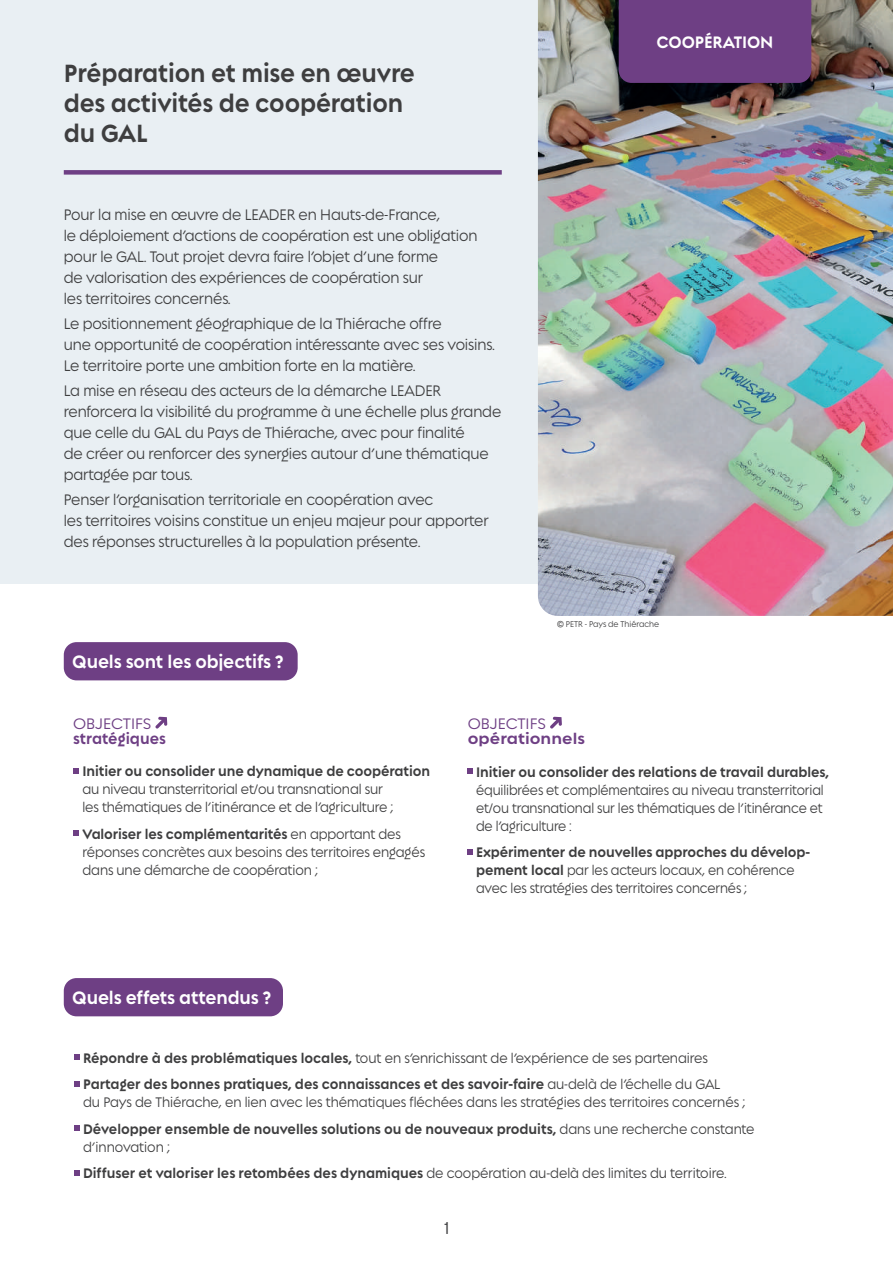
<style>
.page{position:relative;width:893px;height:1263px;background:#fff}
.page>*{position:absolute;margin:0;border:0;box-sizing:border-box;transform-origin:0 0}
.t1{font:700 27px/30px "Regulator Nova";letter-spacing:-.01em;color:#3e3e3f;scale:.88 1}
.t2{font:700 19.5px "Regulator Nova";letter-spacing:-.01em;color:#fff;scale:.9 1}
.t3{font:700 18px "Regulator Nova";letter-spacing:-.01em;color:#fff;scale:.9 1}
.t4{font:500 16.5px/21px "Regulator Nova";letter-spacing:-.01em;color:#3e3e3f;scale:.9 1}
.t5{font:500 16.5px "Regulator Nova";color:#6e3f84}
.t6{font:700 16.5px "Regulator Nova";color:#6e3f84}
.t7{font:700 16.5px "Regulator Nova";color:#6e3f84;scale:.9 1}
.t8{font:16.5px "Atrament";color:#3e3e3f}
.t9{font:500 15px/18px "Regulator Nova";letter-spacing:-.01em;color:#3e3e3f;scale:.89 1}
.t10{font:700 15px/26.5px "Regulator Nova";letter-spacing:-.01em;color:#3e3e3f;scale:.89 1}
.t11{font:500 15px/18px "Regulator Nova";letter-spacing:-.01em;color:#3e3e3f;text-align:justify;scale:.87 1}
.t12{font:500 9px "Regulator Nova";letter-spacing:-.005em;color:#3e3e3f;scale:.9 1}
.s1{font-weight:700}
.s2{font-weight:500}
</style>
<div class="page">
<div style="left:0;top:0;width:893px;height:584px;background:#e9eff3"></div>
<svg style="left:73px;top:768px;width:5px;height:5px"></svg>
<svg style="left:73px;top:831px;width:5px;height:5px"></svg>
<svg style="left:155px;top:717px;width:12px;height:11px"></svg>
<svg style="left:468px;top:768px;width:5px;height:6px"></svg>
<svg style="left:468px;top:849px;width:5px;height:5px"></svg>
<svg style="left:550px;top:717px;width:12px;height:11px"></svg>
<div style="left:64px;top:642px;width:234px;height:38px;background:#6e3f84;border-radius:13px"></div>
<div style="left:64px;top:978px;width:219px;height:38px;background:#6e3f84;border-radius:13px"></div>
<svg style="left:75px;top:1054px;width:5px;height:6px"></svg>
<svg style="left:75px;top:1081px;width:5px;height:5px"></svg>
<svg style="left:75px;top:1125px;width:5px;height:6px"></svg>
<svg style="left:75px;top:1170px;width:5px;height:5px"></svg>
<div style="left:64px;top:170px;width:438px;height:5px;background:#6e3f84"></div>
<img style="left:538px;top:0;width:355px;height:616px">
<div style="left:619px;top:0;width:192px;height:83px;background:#6e3f84"></div>
<h1 class="t1" style="left:64px;top:58px;width:401px">Préparation et mise en œuvre des activités de coopération du GAL</h1>
<p class="t4" style="left:64px;top:204px;width:461px">Pour la mise en œuvre de LEADER en Hauts-de-France,<br>le déploiement d’actions de coopération est une obligation pour le GAL. Tout projet devra faire l’objet d’une forme<br>de valorisation des expériences de coopération sur<br>les territoires concernés.</p>
<p class="t4" style="left:64px;top:313px;width:480px">Le positionnement géographique de la Thiérache offre<br>une opportunité de coopération intéressante avec ses voisins.<br>Le territoire porte une ambition forte en la matière.</p>
<p class="t4" style="left:64px;top:380px;width:488px">La mise en réseau des acteurs de la démarche LEADER renforcera la visibilité du programme à une échelle plus grande que celle du GAL du Pays de Thiérache, avec pour finalité<br>de créer ou renforcer des synergies autour d’une thématique partagée par tous.</p>
<p class="t4" style="left:64px;top:489px;width:474px">Penser l’organisation territoriale en coopération avec<br>les territoires voisins constitue un enjeu majeur pour apporter des réponses structurelles à la population présente.</p>
<p class="t2" style="left:72px;top:650px;width:236px">Quels sont les objectifs ?</p>
<p class="t3" style="left:657px;top:31px;width:131px">COOPÉRATION</p>
<p class="t12" style="left:557px;top:619px;width:115px">© PETR - Pays de Thiérache</p>
<p class="t5" style="left:73px;top:714px;width:80px">OBJECTIFS</p>
<p class="t7" style="left:73px;top:728px;width:105px">stratégiques</p>
<p class="t10" style="left:83px;top:758px;width:392px">Initier ou consolider une dynamique de coopération</p>
<p class="t9" style="left:83px;top:780px;width:351px">au niveau transterritorial et/ou transnational sur les thématiques de l’itinérance et de l’agriculture ;</p>
<p class="t9" style="left:83px;top:825px;width:386px"><span class="s1">Valoriser les complémentarités</span> en apportant des réponses concrètes aux besoins des territoires engagés dans une démarche de coopération ;</p>
<p class="t2" style="left:72px;top:986px;width:223px">Quels effets attendus ?</p>
<p class="t5" style="left:468px;top:714px;width:80px">OBJECTIFS</p>
<p class="t6" style="left:468px;top:728px;width:119px">opérationnels</p>
<p class="t10" style="left:476px;top:758px;width:398px">Initier ou consolider des relations de travail durables,</p>
<p class="t11" style="left:476px;top:781px;width:401px">équilibrées et complémentaires au niveau transterritorial et/ou transnational sur les thématiques de l’itinérance et de l’agriculture :</p>
<p class="t11" style="left:476px;top:843px;width:385px;text-align:left"><span class="s1">Expérimenter de nouvelles approches du dévelop&shy;pement local</span> par les acteurs locaux, en cohérence avec les stratégies des territoires concernés ;</p>
<p class="t10" style="left:83px;top:1044px;width:718px">Répondre à des problématiques locales, <span class="s2">tout en s’enrichissant de l’expérience de ses partenaires<br></span>Partager des bonnes pratiques, des connaissances et des savoir-faire <span class="s2">au-delà de l’échelle du GAL</span></p>
<p class="t9" style="left:83px;top:1089px;width:756px;line-height:26.5px">du Pays de Thiérache, en lien avec les thématiques fléchées dans les stratégies des territoires concernés ;<br><span class="s1">Développer ensemble de nouvelles solutions ou de nouveaux produits,</span> dans une recherche constante</p>
<p class="t9" style="left:83px;top:1133px;width:724px;line-height:26.5px">d’innovation ;<br><span class="s1">Diffuser et valoriser les retombées des dynamiques</span> de coopération au-delà des limites du territoire.</p>
<p class="t8" style="left:444px;top:1218px;width:6px">1</p>
</div>
